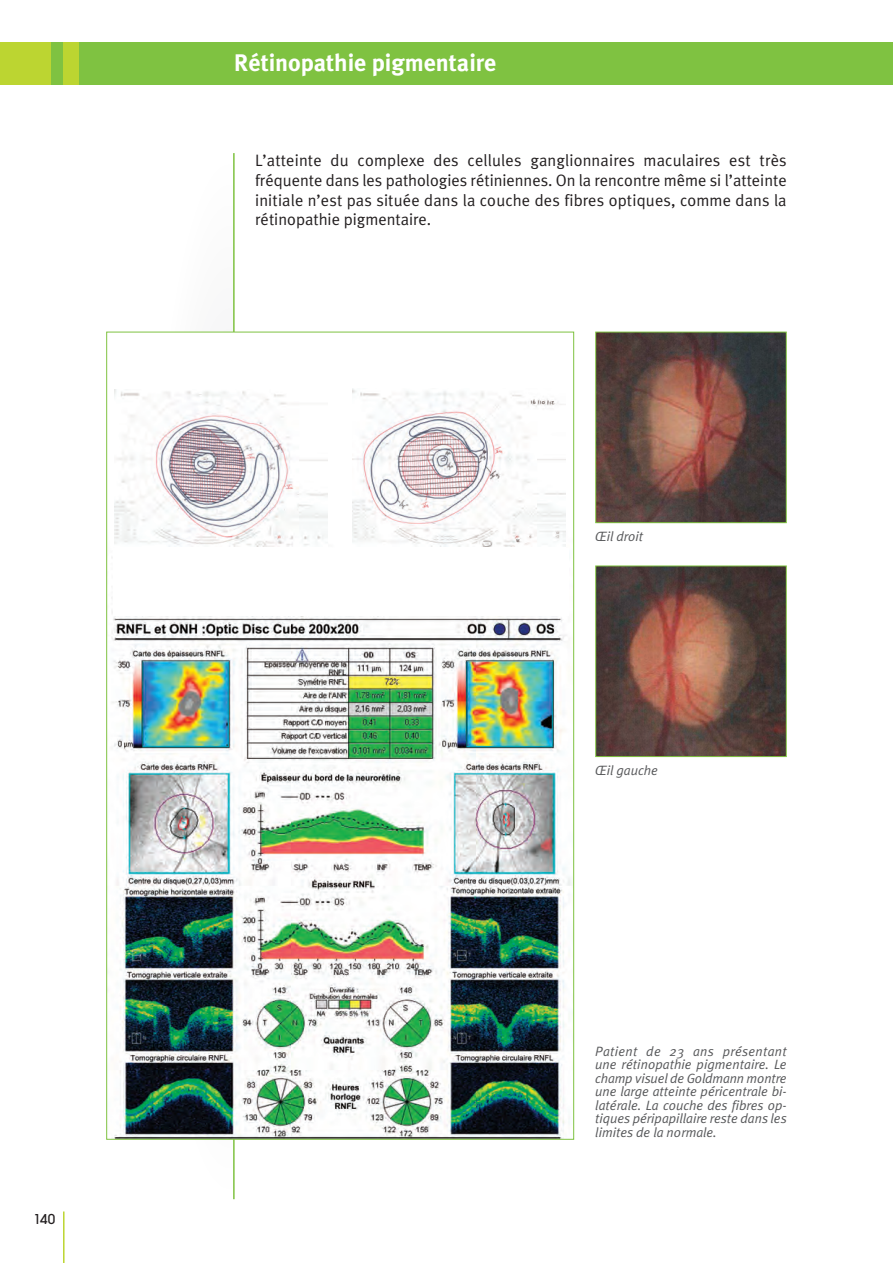
<style>
.page{position:relative;width:893px;height:1263px;background:#fff}
.page>*{position:absolute;margin:0;border:0;box-sizing:border-box;transform-origin:0 0}
.t1{font:700 24px "Meta Plus";color:#fff}
.t2{font:16.5px/19.8px "Meta Plus Normal";color:#231f20;text-align:justify}
.t3{font:500 15px "Avant Garde Gothic Itc T";color:#231f20}
.t4{font:italic 13.5px/13.5px "Meta Plus Normal";color:#57585a;text-align:justify}
</style>
<div class="page">
<hr style="left:63px;top:1211px;width:2px;height:52px;background:#bcd531">
<div style="left:0;top:43px;width:893px;height:42px;background:#7fc241"></div>
<div style="left:0;top:43px;width:51px;height:42px;background:#bcd531"></div>
<div style="left:63px;top:43px;width:16px;height:42px;background:#bcd531"></div>
<hr style="left:233px;top:153px;width:2px;height:1046px;background:#7fc241">
<div style="left:107px;top:332px;width:466px;height:807px;background:#fff"></div>
<img style="left:111px;top:517px;width:461px;height:621px">
<div style="left:113px;top:548px;width:455px;height:67px;background:#fff"></div>
<div style="left:115px;top:361px;width:212px;height:213px;background:#fff"></div>
<img style="left:115px;top:389px;width:212px;height:157px">
<div style="left:353px;top:361px;width:213px;height:213px;background:#fff"></div>
<img style="left:353px;top:389px;width:213px;height:158px">
<img style="left:597px;top:334px;width:188px;height:187px">
<div style="left:595px;top:332px;width:192px;height:191px;border:1px solid #7fc241"></div>
<img style="left:597px;top:568px;width:188px;height:187px">
<div style="left:595px;top:566px;width:192px;height:191px;border:1px solid #7fc241"></div>
<p class="t3" style="left:34px;top:1213px;width:23px">140</p>
<h1 class="t1" style="left:234px;top:53px;width:264px">Rétinopathie pigmentaire</h1>
<p class="t2" style="left:255px;top:152px;width:533px">L’atteinte du complexe des cellules ganglionnaires maculaires est très fréquente dans les pathologies rétiniennes. On la rencontre même si l’atteinte initiale n’est pas située dans la couche des fibres optiques, comme dans la rétinopathie pigmentaire.</p>
<p class="t4" style="left:595px;top:531px;width:49px">Œil droit</p>
<p class="t4" style="left:595px;top:765px;width:64px">Œil gauche</p>
<p class="t4" style="left:595px;top:1045px;width:193px">Patient de 23 ans présentant une rétinopathie pigmentaire. Le champ visuel de Goldmann montre une large atteinte péricentrale bi&shy;latérale. La couche des fibres op&shy;tiques péripapillaire reste dans les limites de la normale.</p>
</div>
